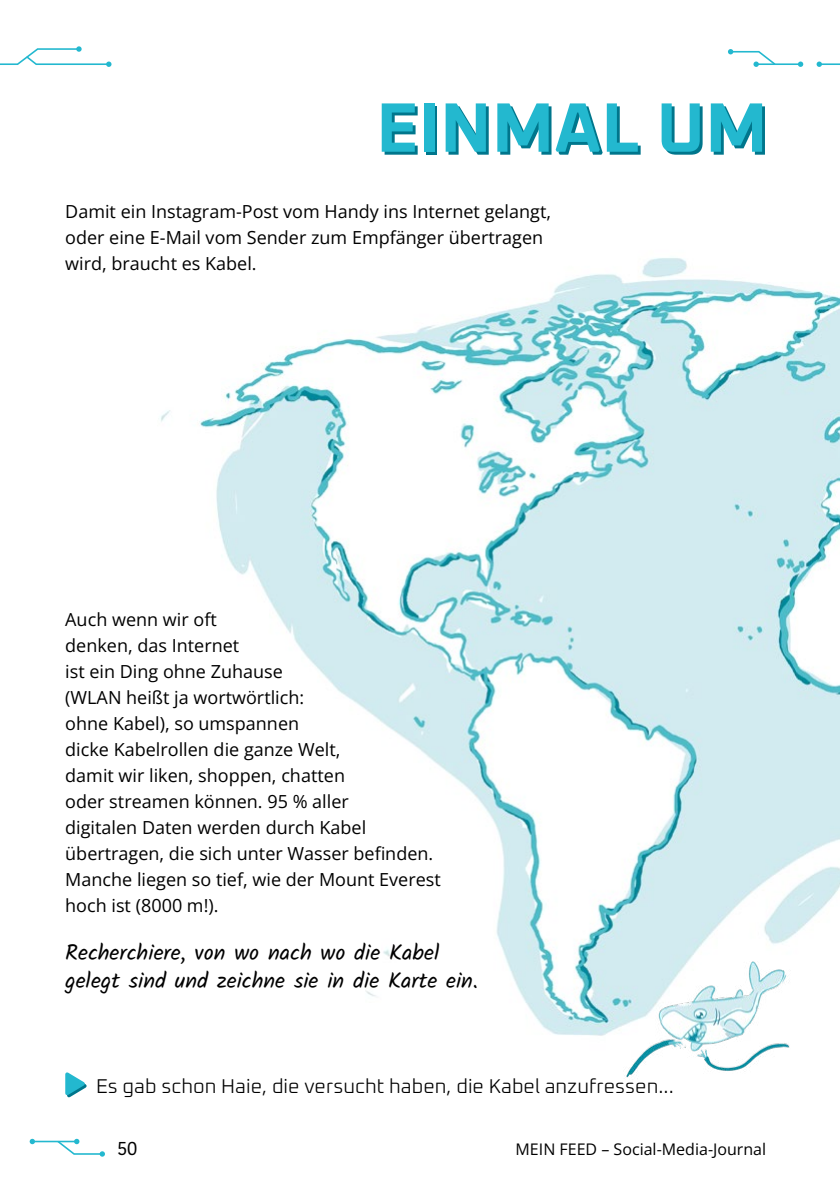
<style>
.page{position:relative;width:840px;height:1191px;background:#fff}
.page>*{position:absolute;margin:0;border:0;box-sizing:border-box;transform-origin:0 0}
.t1{font:700 70px "Oxanium";color:#00768c}
.t2{font:22px/28px "Kalam";color:#000}
.t3{font:200 20px "Oxanium";color:#000}
.t4{font:20px "Kohinoor Telugu";color:#000}
.t5{font:18px/26px "Open Sans";color:#000}
.t6{font:16px "Open Sans";color:#000}
</style>
<div class="page">
<svg style="left:30px;top:1138px;width:5px;height:6px"></svg>
<hr style="left:34px;top:1140px;width:44px;height:2px;background:#23b8cf">
<svg style="left:56px;top:1138px;width:49px;height:18px"></svg>
<svg style="left:0;top:46px;width:111px;height:21px"></svg>
<img style="left:160px;top:258px;width:679px;height:778px">
<svg style="left:65px;top:1072px;width:22px;height:26px"></svg>
<svg style="left:798px;top:62px;width:4px;height:5px"></svg>
<hr style="left:754px;top:63px;width:44px;height:2px;background:#23b8cf">
<svg style="left:728px;top:49px;width:48px;height:18px"></svg>
<svg style="left:816px;top:61px;width:23px;height:6px"></svg>
<img style="left:598px;top:953px;width:216px;height:125px">
<h1 class="t1" style="left:378px;top:85px;width:393px">EINMAL UM</h1>
<p class="t5" style="left:65px;top:198px;width:487px">Damit ein Instagram-Post vom Handy ins Internet gelangt, oder eine E-Mail vom Sender zum Empfänger übertragen wird, braucht es Kabel.</p>
<p class="t5" style="left:65px;top:606px;width:377px">Auch wenn wir oft<br>denken, das Internet<br>ist ein Ding ohne Zuhause<br>(WLAN heißt ja wortwörtlich:<br>ohne Kabel), so umspannen<br>dicke Kabelrollen die ganze Welt,<br>damit wir liken, shoppen, chatten<br>oder streamen können. 95 % aller<br>digitalen Daten werden durch Kabel übertragen, die sich unter Wasser befinden.<br>Manche liegen so tief, wie der Mount Everest hoch ist (8000 m!).</p>
<p class="t2" style="left:65px;top:940px;width:414px">Recherchiere, von wo nach wo die Kabel gelegt sind und zeichne sie in die Karte ein.</p>
<p class="t3" style="left:96px;top:1073px;width:578px">Es gab schon Haie, die versucht haben, die Kabel anzufressen…</p>
<p class="t4" style="left:117px;top:1135px;width:22px">50</p>
<p class="t6" style="left:515px;top:1137px;width:252px">MEIN FEED – Social-Media-Journal</p>
</div>
